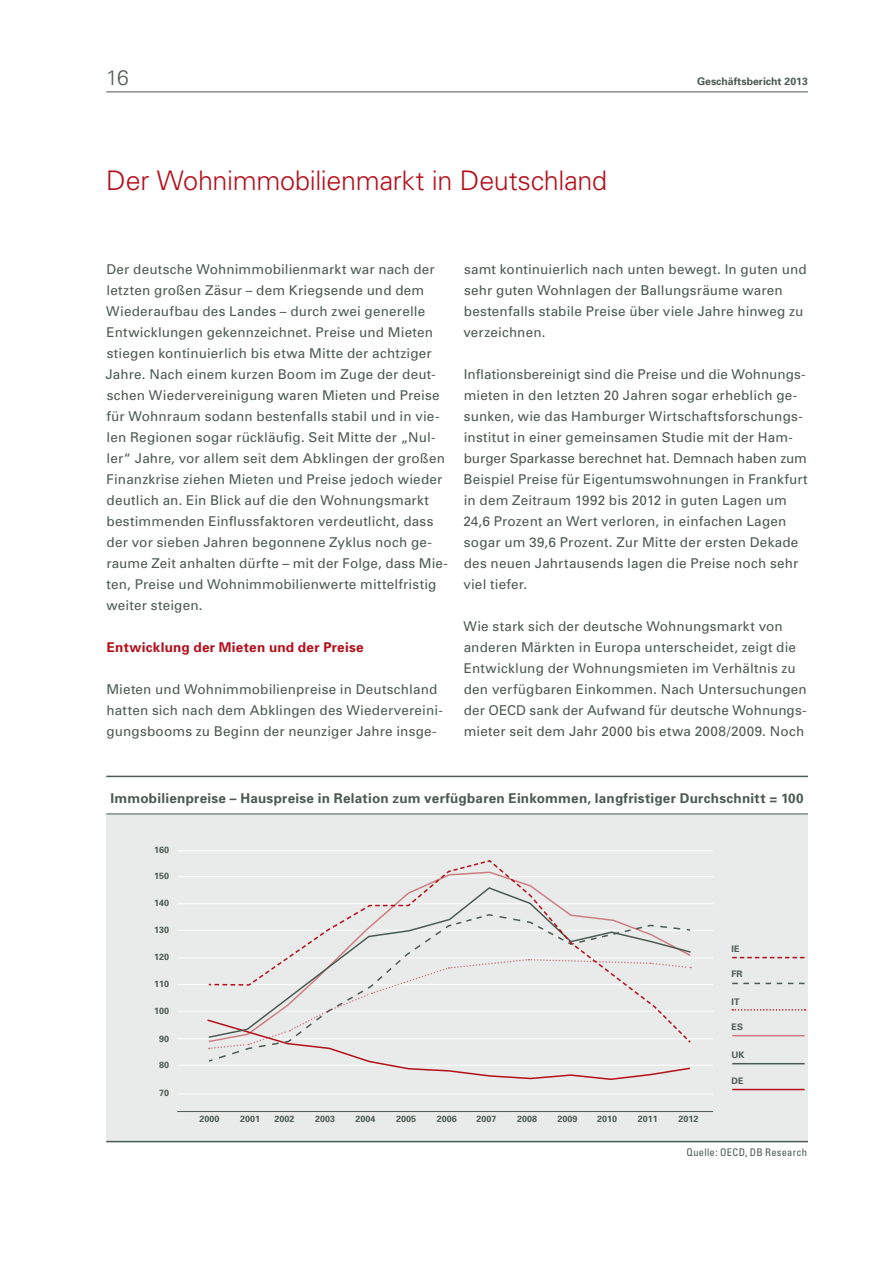
<style>
.page{position:relative;width:893px;height:1263px;background:#fff}
.page>*{position:absolute;margin:0;border:0;box-sizing:border-box;transform-origin:0 0}
.t1{font:300 27px "Univers";letter-spacing:-.01em;color:#b50e1a}
.t2{font:300 21px "Univers";color:#4b5a52}
.t3{font:13.5px/21px "Univers";letter-spacing:.01em;color:#4b5a52}
.t4{font:700 13.5px "Univers";letter-spacing:.015em;color:#4b5a52}
.t5{font:700 13.5px "Univers";letter-spacing:.02em;color:#b50e1a}
.t6{font:condensed 10.5px "Univers";letter-spacing:.025em;color:#4b5a52}
.t7{font:700 10.5px "Univers";color:#4b5a52}
.t8{font:700 9px "Univers";color:#4b5a52}
</style>
<div class="page">
<hr style="left:106px;top:91px;width:702px;height:1px;background:#4b5a52">
<div style="left:106px;top:814px;width:702px;height:328px;background:#e8ebe9"></div>
<hr style="left:106px;top:1141px;width:702px;height:1px;background:#4b5a52">
<hr style="left:177px;top:1111px;width:536px;height:1px;background:#4b5a52">
<hr style="left:177px;top:1038px;width:536px;height:1px;background:#fff">
<hr style="left:177px;top:1011px;width:536px;height:1px;background:#fff">
<hr style="left:177px;top:984px;width:536px;height:1px;background:#fff">
<hr style="left:177px;top:957px;width:536px;height:1px;background:#fff">
<hr style="left:177px;top:1065px;width:536px;height:1px;background:#fff">
<hr style="left:177px;top:1094px;width:536px;height:1px;background:#fff">
<hr style="left:106px;top:776px;width:702px;height:1px;background:#4b5a52">
<hr style="left:106px;top:813px;width:702px;height:1px;background:#4b5a52">
<hr style="left:177px;top:930px;width:536px;height:1px;background:#fff">
<hr style="left:177px;top:903px;width:536px;height:1px;background:#fff">
<hr style="left:177px;top:876px;width:536px;height:1px;background:#fff">
<hr style="left:177px;top:850px;width:536px;height:1px;background:#fff">
<svg style="left:206px;top:957px;width:484px;height:123px"></svg>
<svg style="left:207px;top:860px;width:485px;height:184px"></svg>
<svg style="left:732px;top:957px;width:72px;height:1px"></svg>
<svg style="left:732px;top:1009px;width:73px;height:1px"></svg>
<svg style="left:732px;top:983px;width:72px;height:1px"></svg>
<hr style="left:732px;top:1035px;width:72px;height:1px;background:#b50e1a">
<hr style="left:732px;top:1063px;width:72px;height:1px;background:#4b5a52">
<hr style="left:732px;top:1089px;width:72px;height:1px;background:#b50e1a">
<h2 class="t2" style="left:106px;top:65px;width:24px">16</h2>
<p class="t7" style="left:697px;top:75px;width:112px">Geschäftsbericht 2013</p>
<h1 class="t1" style="left:106px;top:164px;width:502px">Der Wohnimmobilienmarkt in Deutschland</h1>
<p class="t3" style="left:105px;top:259px;width:344px">Der deutsche Wohnimmobilienmarkt war nach der letzten großen Zäsur – dem Kriegsende und dem Wiederaufbau des Landes – durch zwei generelle Entwicklungen gekennzeichnet. Preise und Mieten stiegen kontinuierlich bis etwa Mitte der achtziger Jahre. Nach einem kurzen Boom im Zuge der deut&shy;schen Wiedervereinigung waren Mieten und Preise für Wohnraum sodann bestenfalls stabil und in vie&shy;len Regionen sogar rückläufig. Seit Mitte der „Nul&shy;ler“ Jahre, vor allem seit dem Abklingen der großen Finanzkrise ziehen Mieten und Preise jedoch wieder deutlich an. Ein Blick auf die den Wohnungsmarkt bestimmenden Einflussfaktoren verdeutlicht, dass der vor sieben Jahren begonnene Zyklus noch ge&shy;raume Zeit anhalten dürfte – mit der Folge, dass Mie&shy;ten, Preise und Wohnimmobilienwerte mittelfristig weiter steigen.</p>
<p class="t5" style="left:107px;top:639px;width:258px">Entwicklung der Mieten und der Preise</p>
<p class="t3" style="left:106px;top:679px;width:337px">Mieten und Wohnimmobilienpreise in Deutschland hatten sich nach dem Abklingen des Wiedervereini&shy;gungsbooms zu Beginn der neunziger Jahre insge-</p>
<p class="t3" style="left:463px;top:259px;width:345px">samt kontinuierlich nach unten bewegt. In guten und sehr guten Wohnlagen der Ballungsräume waren bestenfalls stabile Preise über viele Jahre hinweg zu verzeichnen.</p>
<p class="t3" style="left:463px;top:364px;width:346px">Inflationsbereinigt sind die Preise und die Wohnungs&shy;mieten in den letzten 20 Jahren sogar erheblich ge&shy;sunken, wie das Hamburger Wirtschaftsforschungs&shy;institut in einer gemeinsamen Studie mit der Ham-- burger Sparkasse berechnet hat. Demnach haben zum Beispiel Preise für Eigentumswohnungen in Frankfurt in dem Zeitraum 1992 bis 2012 in guten Lagen um 24,6 Prozent an Wert verloren, in einfachen Lagen sogar um 39,6 Prozent. Zur Mitte der ersten Dekade des neuen Jahrtausends lagen die Preise noch sehr viel tiefer.</p>
<p class="t3" style="left:463px;top:616px;width:345px">Wie stark sich der deutsche Wohnungsmarkt von anderen Märkten in Europa unterscheidet, zeigt die Entwicklung der Wohnungsmieten im Verhältnis zu den verfügbaren Einkommen. Nach Untersuchungen der OECD sank der Aufwand für deutsche Wohnungs-- mieter seit dem Jahr 2000 bis etwa 2008/2009. Noch</p>
<p class="t4" style="left:111px;top:790px;width:695px">Immobilienpreise – Hauspreise in Relation zum verfügbaren Einkommen, langfristiger Durchschnitt = 100</p>
<p class="t8" style="left:154px;top:844px;width:17px">160</p>
<p class="t8" style="left:154px;top:870px;width:17px">150</p>
<p class="t8" style="left:154px;top:897px;width:17px">140</p>
<p class="t8" style="left:154px;top:924px;width:17px">130</p>
<p class="t8" style="left:154px;top:951px;width:17px">120</p>
<p class="t8" style="left:154px;top:978px;width:17px">110</p>
<p class="t8" style="left:154px;top:1005px;width:17px">100</p>
<p class="t8" style="left:159px;top:1033px;width:12px">90</p>
<p class="t8" style="left:159px;top:1059px;width:12px">80</p>
<p class="t8" style="left:159px;top:1087px;width:12px">70</p>
<p class="t8" style="left:731px;top:944px;width:10px">IE</p>
<p class="t8" style="left:731px;top:968px;width:13px">FR</p>
<p class="t8" style="left:731px;top:996px;width:10px">IT</p>
<p class="t8" style="left:731px;top:1021px;width:13px">ES</p>
<p class="t8" style="left:731px;top:1049px;width:15px">UK</p>
<p class="t8" style="left:199px;top:1113px;width:22px">2000</p>
<p class="t8" style="left:240px;top:1113px;width:22px">2001</p>
<p class="t8" style="left:274px;top:1113px;width:22px">2002</p>
<p class="t8" style="left:315px;top:1113px;width:22px">2003</p>
<p class="t8" style="left:356px;top:1113px;width:22px">2004</p>
<p class="t8" style="left:396px;top:1113px;width:22px">2005</p>
<p class="t8" style="left:437px;top:1113px;width:22px">2006</p>
<p class="t8" style="left:476px;top:1113px;width:22px">2007</p>
<p class="t8" style="left:517px;top:1113px;width:22px">2008</p>
<p class="t8" style="left:558px;top:1113px;width:22px">2009</p>
<p class="t8" style="left:597px;top:1113px;width:22px">2010</p>
<p class="t8" style="left:638px;top:1113px;width:22px">2011</p>
<p class="t8" style="left:678px;top:1113px;width:22px">2012</p>
<p class="t8" style="left:731px;top:1075px;width:13px">DE</p>
<p class="t6" style="left:687px;top:1145px;width:122px">Quelle: OECD, DB Research</p>
</div>
